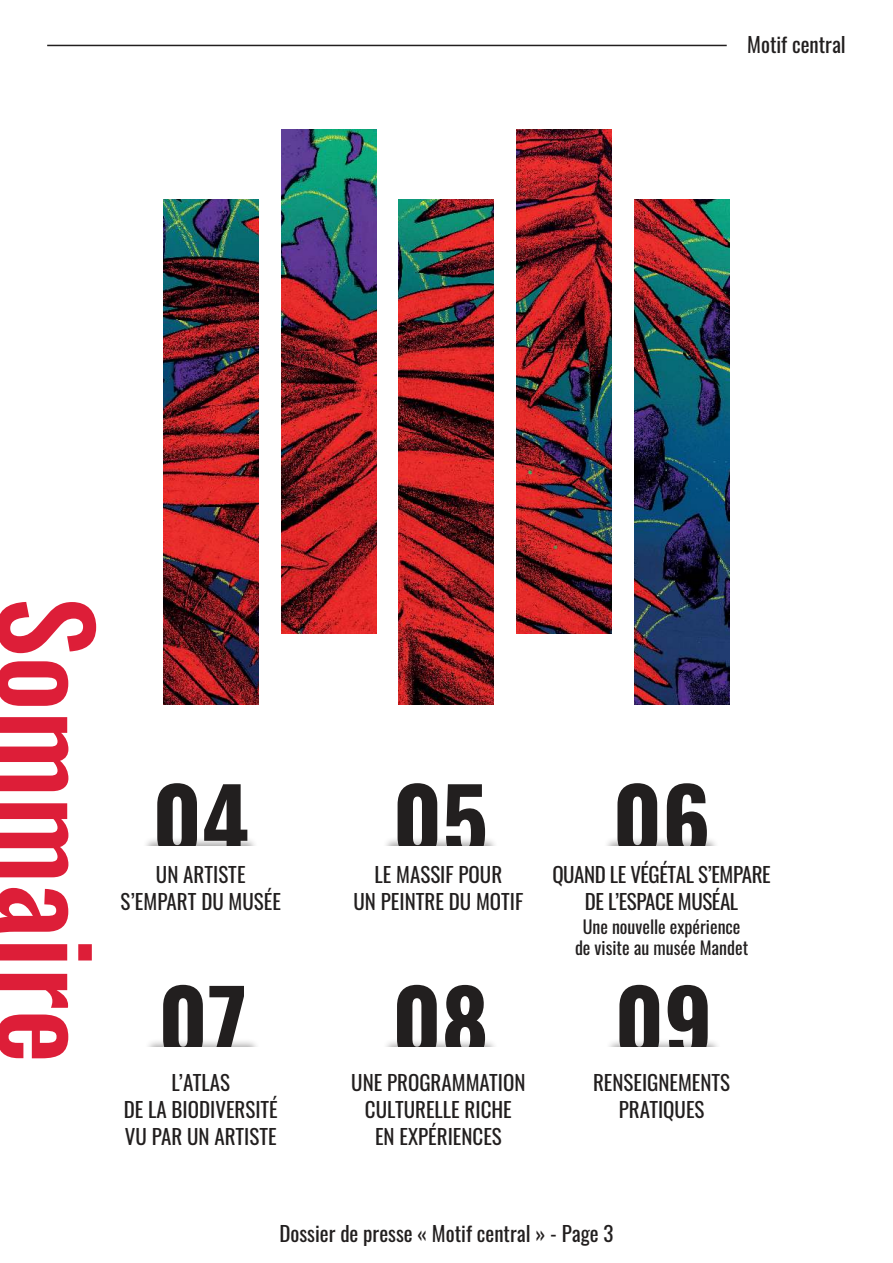
<style>
.page{position:relative;width:893px;height:1263px;background:#fff}
.page>*{position:absolute;margin:0;border:0;box-sizing:border-box;transform-origin:0 0}
.t1{font:500 120px "Oswald";color:#dd1e38}
.t2{font:700 90px "Oswald";color:#221f1f}
.t3{font:21px/27px "Oswald";color:#221f1f;text-align:center}
.t4{font:21px/27px "Oswald";letter-spacing:-.02em;color:#221f1f;text-align:center}
.t5{font:18px/21px "Oswald";color:#221f1f;text-align:center}
</style>
<div class="page">
<hr style="left:47px;top:45px;width:680px;height:1px;background:#221f1f">
<img style="left:164px;top:200px;width:95px;height:505px">
<img style="left:281px;top:129px;width:95px;height:505px">
<img style="left:517px;top:129px;width:95px;height:505px">
<img style="left:398px;top:200px;width:96px;height:505px">
<img style="left:634px;top:200px;width:95px;height:505px">
<div style="left:145px;top:1038px;width:116px;height:66px;background:#221f1f;opacity:.4"></div>
<div style="left:127px;top:1047px;width:148px;height:59px;background:#fff"></div>
<div style="left:382px;top:1038px;width:116px;height:66px;background:#221f1f;opacity:.4"></div>
<div style="left:364px;top:1047px;width:148px;height:59px;background:#fff"></div>
<div style="left:605px;top:1038px;width:116px;height:66px;background:#221f1f;opacity:.4"></div>
<div style="left:588px;top:1047px;width:148px;height:59px;background:#fff"></div>
<div style="left:143px;top:836px;width:116px;height:66px;background:#221f1f;opacity:.4"></div>
<div style="left:125px;top:846px;width:148px;height:58px;background:#fff"></div>
<div style="left:382px;top:836px;width:116px;height:66px;background:#221f1f;opacity:.4"></div>
<div style="left:364px;top:846px;width:148px;height:58px;background:#fff"></div>
<div style="left:603px;top:836px;width:117px;height:66px;background:#221f1f;opacity:.4"></div>
<div style="left:586px;top:846px;width:148px;height:58px;background:#fff"></div>
<p class="t3" style="left:747px;top:32px;width:100px">Motif central</p>
<h1 class="t1" style="left:126px;top:597px;width:468px;rotate:90deg">Sommaire</h1>
<h2 class="t2" style="left:152px;top:773px;width:98px">04</h2>
<p class="t3" style="left:121px;top:861px;width:162px">UN ARTISTE<br>S’EMPART DU MUSÉE</p>
<h2 class="t2" style="left:158px;top:975px;width:90px">07</h2>
<p class="t3" style="left:124px;top:1068px;width:156px">L’ATLAS<br>DE LA BIODIVERSITÉ<br>VU PAR UN ARTISTE</p>
<h2 class="t2" style="left:393px;top:773px;width:97px">05</h2>
<p class="t3" style="left:354px;top:861px;width:171px">LE MASSIF POUR<br>UN PEINTRE DU MOTIF</p>
<h2 class="t2" style="left:392px;top:975px;width:98px">08</h2>
<p class="t3" style="left:351px;top:1068px;width:176px">UNE PROGRAMMATION<br>CULTURELLE RICHE<br>EN EXPÉRIENCES</p>
<h2 class="t2" style="left:613px;top:773px;width:99px">06</h2>
<p class="t4" style="left:552px;top:861px;width:220px">QUAND LE VÉGÉTAL S’EMPARE<br>DE L’ESPACE MUSÉAL</p>
<p class="t5" style="left:575px;top:916px;width:175px">Une nouvelle expérience de visite au musée Mandet</p>
<h2 class="t2" style="left:615px;top:975px;width:99px">09</h2>
<p class="t3" style="left:593px;top:1068px;width:139px">RENSEIGNEMENTS<br>PRATIQUES</p>
<p class="t3" style="left:279px;top:1220px;width:336px">Dossier de presse « Motif central » - Page 3</p>
</div>
